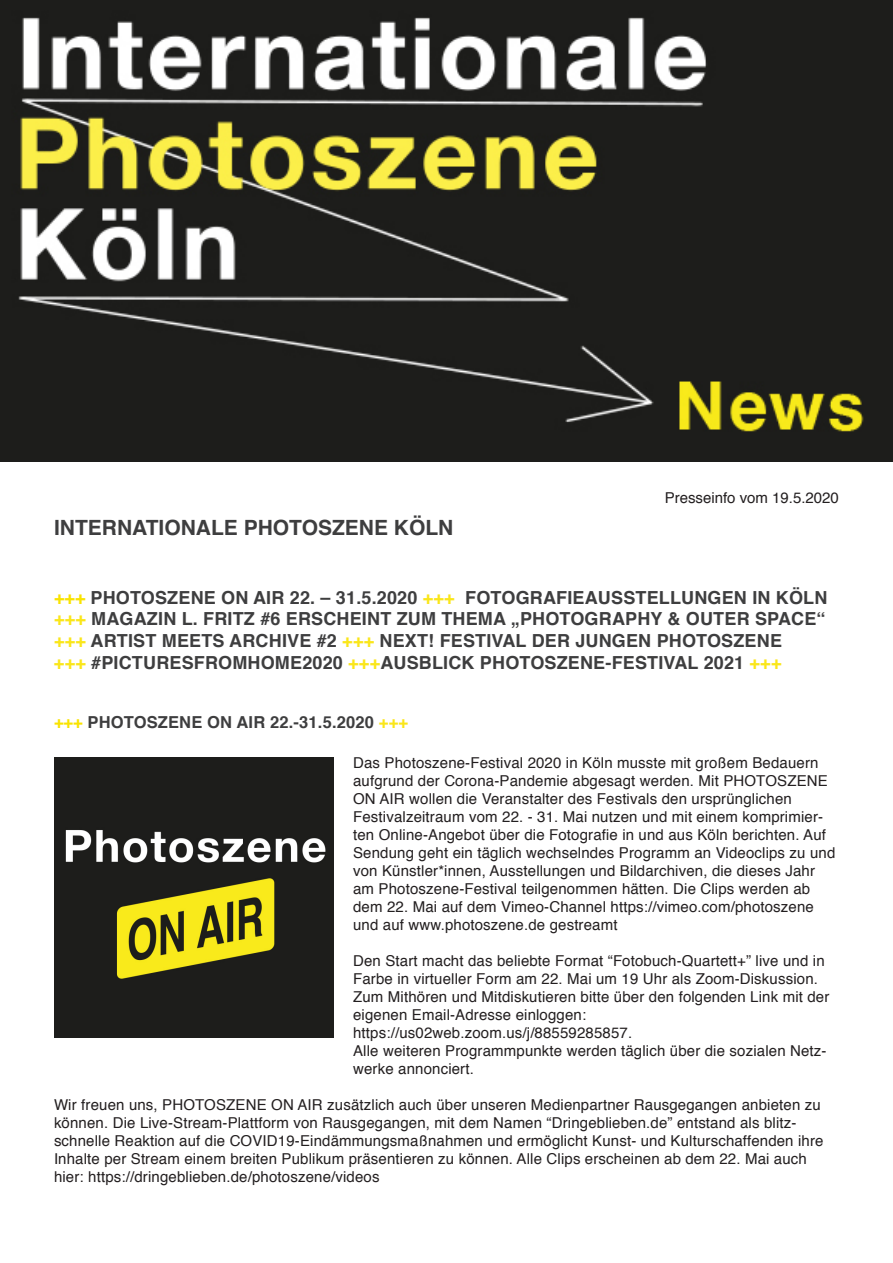
<style>
.page{position:relative;width:893px;height:1263px;background:#fff}
.page>*{position:absolute;margin:0;border:0;box-sizing:border-box;transform-origin:0 0}
.t1{font:700 21px "Helvetica";color:#3e3e3f}
.t2{font:700 18px/21.6px "Helvetica";letter-spacing:.01em;color:#3e3e3f}
.t3{font:700 16.5px "Helvetica";letter-spacing:.01em;color:#3e3e3f}
.t4{font:15px/18px "Helvetica";letter-spacing:.01em;color:#231f20}
.s1{color:#f9e300}
.s2{color:#fae61a}
</style>
<div class="page">
<img style="left:0;top:0;width:893px;height:461px">
<img style="left:54px;top:757px;width:280px;height:280px">
<h1 class="t1" style="left:54px;top:510px;width:401px">INTERNATIONALE PHOTOSZENE KÖLN</h1>
<p class="t4" style="left:665px;top:489px;width:176px">Presseinfo vom 19.5.2020</p>
<p class="t2" style="left:54px;top:587px;width:775px"><span class="s1">+++</span> PHOTOSZENE ON AIR 22. – 31.5.2020 <span class="s2">+++</span> FOTOGRAFIEAUSSTELLUNGEN IN KÖLN <span class="s2">+++</span> MAGAZIN L. FRITZ #6 ERSCHEINT ZUM THEMA „PHOTOGRAPHY &amp; OUTER SPACE“ <span class="s2">+++</span> ARTIST MEETS ARCHIVE #2 <span class="s2">+++</span> NEXT! FESTIVAL DER JUNGEN PHOTOSZENE<br><span class="s2">+++</span> #PICTURESFROMHOME2020 <span class="s2">+++</span>AUSBLICK PHOTOSZENE-FESTIVAL 2021 <span class="s2">+++</span></p>
<p class="t3" style="left:54px;top:709px;width:356px"><span class="s1">+++</span> PHOTOSZENE ON AIR 22.-31.5.2020 <span class="s2">+++</span></p>
<p class="t4" style="left:353px;top:754px;width:484px">Das Photoszene-Festival 2020 in Köln musste mit großem Bedauern aufgrund der Corona-Pandemie abgesagt werden. Mit PHOTOSZENE ON AIR wollen die Veranstalter des Festivals den ursprünglichen Festivalzeitraum vom 22. - 31. Mai nutzen und mit einem komprimier&shy;ten Online-Angebot über die Fotografie in und aus Köln berichten. Auf Sendung geht ein täglich wechselndes Programm an Videoclips zu und von Künstler*innen, Ausstellungen und Bildarchiven, die dieses Jahr am Photoszene-Festival teilgenommen hätten. Die Clips werden ab dem 22. Mai auf dem Vimeo-Channel https://vimeo.com/photoszene und auf www.photoszene.de gestreamt</p>
<p class="t4" style="left:353px;top:952px;width:478px">Den Start macht das beliebte Format “Fotobuch-Quartett+” live und in Farbe in virtueller Form am 22. Mai um 19 Uhr als Zoom-Diskussion.<br>Zum Mithören und Mitdiskutieren bitte über den folgenden Link mit der eigenen Email-Adresse einloggen: https://us02web.zoom.us/j/88559285857.<br>Alle weiteren Programmpunkte werden täglich über die sozialen Netz&shy;werke annonciert.</p>
<p class="t4" style="left:54px;top:1096px;width:771px">Wir freuen uns, PHOTOSZENE ON AIR zusätzlich auch über unseren Medienpartner Rausgegangen anbieten zu können. Die Live-Stream-Plattform von Rausgegangen, mit dem Namen “Dringeblieben.de” entstand als blitz&shy;schnelle Reaktion auf die COVID19-Eindämmungsmaßnahmen und ermöglicht Kunst- und Kulturschaffenden ihre Inhalte per Stream einem breiten Publikum präsentieren zu können. Alle Clips erscheinen ab dem 22. Mai auch hier: https://dringeblieben.de/photoszene/videos</p>
</div>
